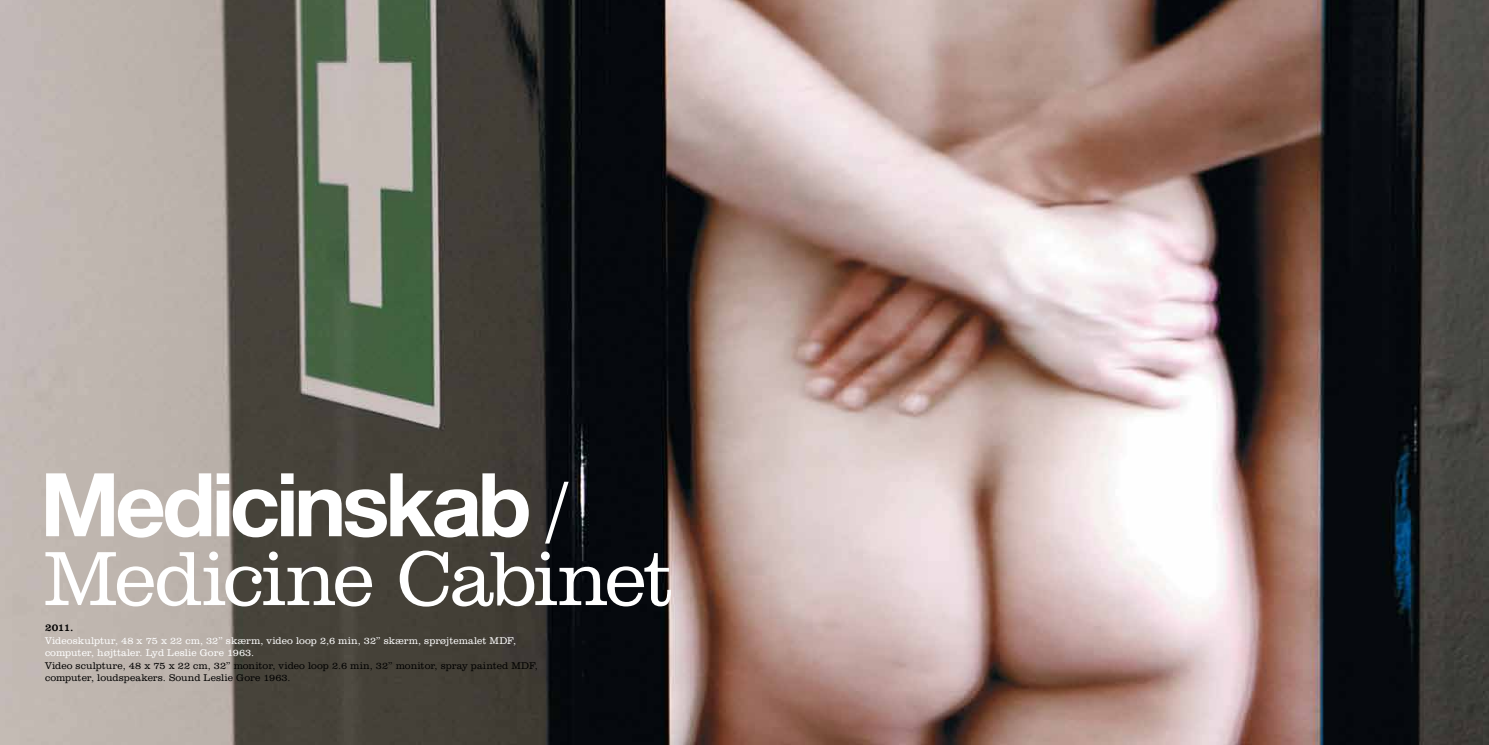
<style>
.page{position:relative;width:1489px;height:745px;background:#fff}
.page>*{position:absolute;margin:0;border:0;box-sizing:border-box;transform-origin:0 0}
.t1{font:700 83.88px "Europa Gro Nr 2 SHOP";color:#fff}
.t2{font:300 78.75px "Clarendon BT";letter-spacing:-.035em;color:#fff}
.t3{font:10.62px "Clarendon BT";color:#000}
.t4{font:300 10px/12.5px "Clarendon BT";color:#000}
.t5{font:300 10px/12.5px "Clarendon BT";letter-spacing:.005em;color:#fff}
.s1{font-family:"Clarendon BT";font-weight:300;font-size:78.75px}
</style>
<div class="page">
<img style="left:0;top:0;width:1488px;height:744px">
<h1 class="t1" style="left:43px;top:455px;width:527px">Medicinskab <span class="s1">/</span></h1>
<h2 class="t2" style="left:43px;top:530px;width:633px">Medicine Cabinet</h2>
<p class="t3" style="left:45px;top:620px;width:30px">2011.</p>
<p class="t5" style="left:45px;top:633px;width:472px">Videoskulptur, 48 x 75 x 22 cm, 32” skærm, video loop 2,6 min, 32” skærm, sprøjtemalet MDF, computer, højttaler. Lyd Leslie Gore 1963.</p>
<p class="t4" style="left:45px;top:658px;width:494px">Video sculpture, 48 x 75 x 22 cm, 32” monitor, video loop 2.6 min, 32” monitor, spray painted MDF, computer, loudspeakers. Sound Leslie Gore 1963.</p>
</div>
